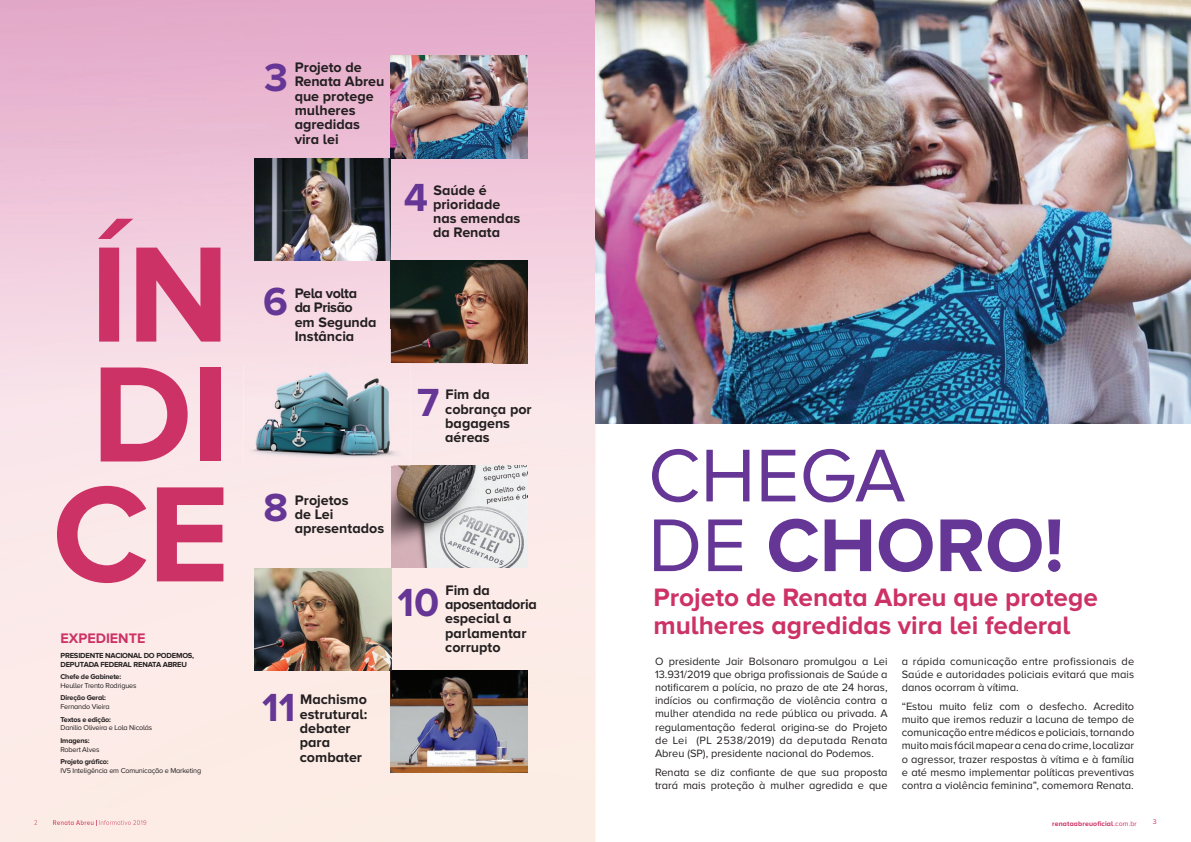
<style>
.page{position:relative;width:1191px;height:842px;background:#fff}
.page>*{position:absolute;margin:0;border:0;box-sizing:border-box;transform-origin:0 0}
.t1{font:700 140.9px/119.9px "Proxima Nova A";color:#cd3267;text-align:justify}
.t2{font:77.4px/69.7px "Proxima Nova A";color:#653695}
.t3{font:700 40.6px "Proxima Nova A";color:#653695}
.t4{font:700 26.2px/27.3px "Proxima Nova A";color:#cd3267}
.t5{font:700 14.3px/14.3px "Proxima Nova A";color:#231f20}
.t6{font:700 14.3px "Proxima Nova A";color:#cd3267}
.t7{font:11px/13.2px "Proxima Nova A";color:#231f20;text-align:justify}
.t8{font:700 7.6px/8.5px "Proxima Nova A";letter-spacing:-.025em;color:#231f20}
.t9{font:7.3px "Proxima Nova A";letter-spacing:-.025em;color:#231f20}
.t10{font:700 7.3px "Proxima Nova A";letter-spacing:-.025em;color:#231f20}
.t11{font:700 7px "Proxima Nova A";letter-spacing:.02em;color:#cd3267}
.t12{font:7px "Proxima Nova A";color:#cd3267}
.s1{font-weight:700}
.s2{font-weight:400}
</style>
<div class="page">
<img style="left:280px;top:0;width:315px;height:168px">
<div style="left:386px;top:168px;width:209px;height:101px;background:#f2cbdc"></div>
<img style="left:0;top:235px;width:245px;height:607px">
<img style="left:385px;top:269px;width:35px;height:573px">
<img style="left:526px;top:269px;width:69px;height:573px">
<div style="left:420px;top:363px;width:106px;height:102px;background:#fae8ea"></div>
<div style="left:245px;top:465px;width:141px;height:377px;background:#fcebe5"></div>
<img style="left:53px;top:820px;width:41px;height:5px">
<img style="left:99px;top:820px;width:47px;height:5px">
<svg style="left:34px;top:820px;width:3px;height:5px"></svg>
<img style="left:254px;top:158px;width:137px;height:103px">
<img style="left:391px;top:465px;width:136px;height:103px">
<img style="left:391px;top:261px;width:136px;height:102px">
<img style="left:391px;top:56px;width:136px;height:102px">
<img style="left:391px;top:670px;width:136px;height:103px">
<img style="left:243px;top:363px;width:13px;height:102px">
<div style="left:392px;top:363px;width:18px;height:102px;background:#f9e7e9"></div>
<img style="left:277px;top:465px;width:100px;height:1px">
<img style="left:256px;top:363px;width:136px;height:102px">
<img style="left:595px;top:0;width:596px;height:423px">
<img style="left:255px;top:568px;width:136px;height:103px">
<h1 class="t1" style="left:52px;top:232px;width:179px">ÍN DI CE</h1>
<h3 class="t6" style="left:60px;top:630px;width:86px">EXPEDIENTE</h3>
<p class="t8" style="left:60px;top:651px;width:135px">PRESIDENTE NACIONAL DO PODEMOS,<br>DEPUTADA FEDERAL RENATA ABREU</p>
<p class="t10" style="left:60px;top:673px;width:62px">Chefe de Gabinete:</p>
<p class="t9" style="left:60px;top:682px;width:77px">Heuller Trento Rodrigues</p>
<p class="t10" style="left:60px;top:694px;width:47px">Direção Geral:</p>
<p class="t9" style="left:60px;top:703px;width:51px">Fernando Vieira</p>
<p class="t10" style="left:60px;top:715px;width:52px">Textos e edição:</p>
<p class="t9" style="left:60px;top:724px;width:93px">Danilio Oliveira e Lola Nicolás</p>
<p class="t10" style="left:60px;top:736px;width:30px">Imagens:</p>
<p class="t9" style="left:60px;top:745px;width:40px">Robert Alves</p>
<p class="t10" style="left:60px;top:757px;width:50px">Projeto gráfico:</p>
<p class="t9" style="left:60px;top:766px;width:142px">IV5 Inteligência em Comunicação e Marketing</p>
<h3 class="t3" style="left:264px;top:54px;width:25px">3</h3>
<h3 class="t5" style="left:295px;top:60px;width:91px">Projeto de<br>Renata Abreu que protege mulheres agredidas vira lei</h3>
<h3 class="t3" style="left:263px;top:278px;width:26px">6</h3>
<h3 class="t5" style="left:295px;top:286px;width:83px">Pela volta da Prisão<br>em Segunda<br>Instância</h3>
<h3 class="t3" style="left:404px;top:175px;width:26px">4</h3>
<h3 class="t5" style="left:433px;top:182px;width:89px">Saúde é prioridade nas emendas da Renata</h3>
<h3 class="t3" style="left:417px;top:379px;width:24px">7</h3>
<h3 class="t5" style="left:445px;top:387px;width:88px">Fim da cobrança por bagagens aéreas</h3>
<h3 class="t3" style="left:263px;top:484px;width:26px">8</h3>
<h3 class="t5" style="left:295px;top:492px;width:91px">Projetos<br>de Lei apresentados</h3>
<h3 class="t3" style="left:262px;top:684px;width:35px">11</h3>
<h3 class="t5" style="left:300px;top:692px;width:69px">Machismo estrutural: debater para combater</h3>
<h3 class="t5" style="left:445px;top:583px;width:93px">Fim da aposentadoria especial a parlamentar corrupto</h3>
<h3 class="t3" style="left:397px;top:579px;width:43px">10</h3>
<h2 class="t2" style="left:648px;top:440px;width:417px">CHEGA<br>DE <span class="s1">CHORO!</span></h2>
<h3 class="t4" style="left:653px;top:583px;width:446px">Projeto de Renata Abreu que protege mulheres agredidas vira lei federal</h3>
<p class="t7" style="left:655px;top:654px;width:234px">O presidente Jair Bolsonaro promulgou a Lei 13.931/2019 que obriga profissionais de Saúde a notificarem a polícia, no prazo de ate 24 horas, indícios ou confirmação de violência contra a mulher atendida na rede pública ou privada. A regulamentação federal origina-se do Projeto de Lei (PL 2538/2019) da deputada Renata Abreu (SP), presidente nacional do Podemos.</p>
<p class="t7" style="left:655px;top:765px;width:234px">Renata se diz confiante de que sua proposta trará mais proteção à mulher agredida e que</p>
<p class="t7" style="left:901px;top:654px;width:234px">a rápida comunicação entre profissionais de Saúde e autoridades policiais evitará que mais danos ocorram à vítima.</p>
<p class="t7" style="left:901px;top:699px;width:234px">“Estou muito feliz com o desfecho. Acredito muito que iremos reduzir a lacuna de tempo de comunicação entre médicos e policiais, tornando muito mais fácil mapear a cena do crime, localizar o agressor, trazer respostas à vítima e à família e até mesmo implementar políticas preventivas contra a violência feminina”, comemora Renata.</p>
<p class="t11" style="left:1052px;top:819px;width:86px">renataabreuoficial<span class="s2">.com.br</span></p>
<p class="t12" style="left:1152px;top:818px;width:5px">3</p>
</div>
